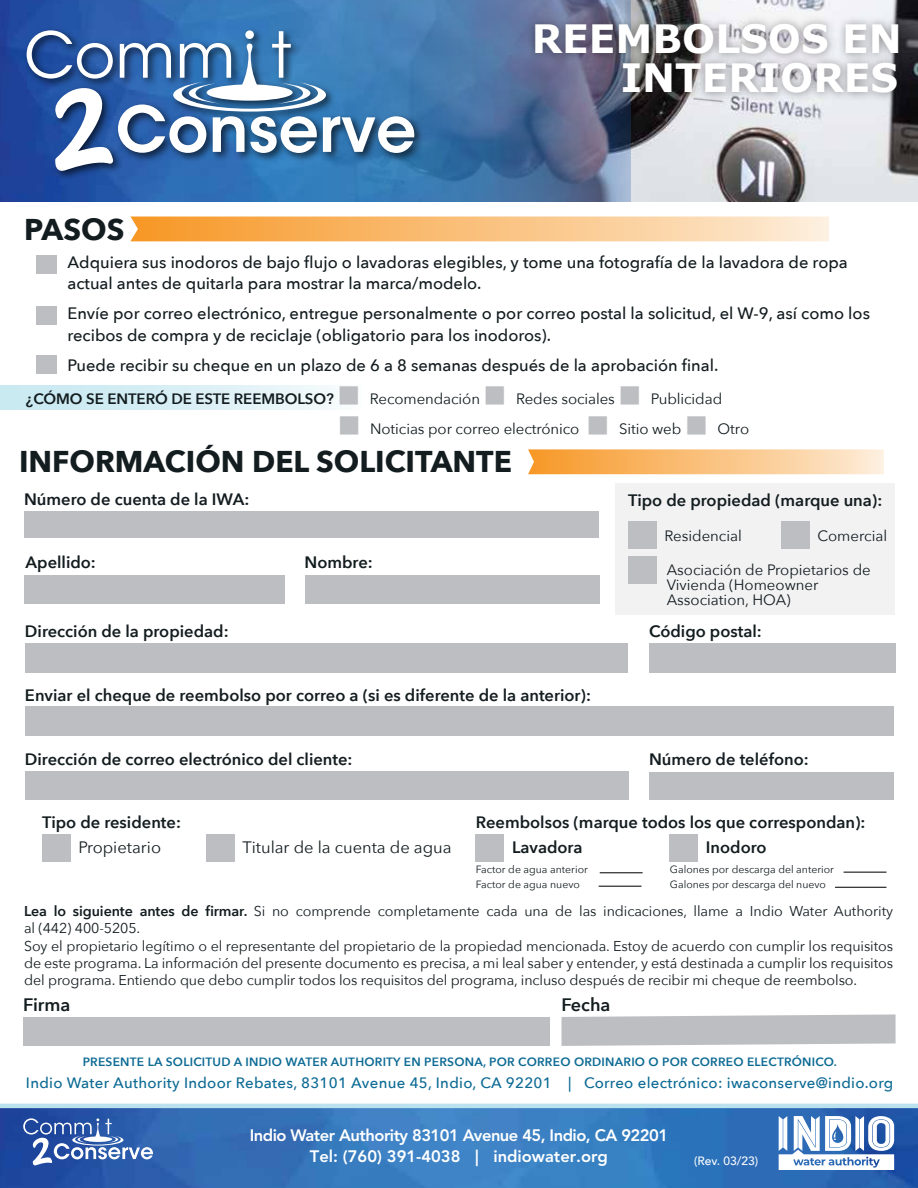
<style>
.page{position:relative;width:918px;height:1188px;background:#fff}
.page>*{position:absolute;margin:0;border:0;box-sizing:border-box;transform-origin:0 0}
.t1{font:700 39px/39px "Verdana";color:#fff;text-align:right}
.t2{font:700 30px "Avenir Next";color:#131c1f}
.t3{font:600 18px "Avenir Next";color:#131c1f}
.t4{font:500 16.5px/21.3px "Avenir Next";color:#131c1f}
.t5{font:600 16.5px "Avenir Next";color:#131c1f}
.t6{font:800 16.5px/21px "Avenir LT Std";letter-spacing:-.03em;color:#fff;text-align:center}
.t7{font:600 16.5px "Avenir Next";color:#131c20}
.t8{font:16.5px "Avenir Next";color:#131c1f}
.t9{font:15px/15px "Avenir Next";letter-spacing:-.005em;color:#131c1f}
.t10{font:500 15px "Avenir Next";letter-spacing:.02em;color:#0c6a94}
.t11{font:14.25px/17.1px "Avenir Next";letter-spacing:-.005em;color:#131c1f}
.t12{font:600 12px "Avenir Next";letter-spacing:.02em;color:#0c6a94}
.t13{font:500 12px "Avenir";color:#fdfefe}
.t14{font:10.5px/15px "Avenir Next";color:#131c1f}
.s1{font-weight:600}
.s2{color:#bdbec1}
</style>
<div class="page">
<svg style="left:130px;top:217px;width:699px;height:24px;background:#f9c17f"></svg>
<div style="left:23px;top:1017px;width:527px;height:29px;background:#bdbec1"></div>
<svg style="left:562px;top:1014px;width:334px;height:32px;background:#c3c4c6"></svg>
<div style="left:669px;top:834px;width:28px;height:28px;background:#bdbec1"></div>
<div style="left:476px;top:834px;width:28px;height:28px;background:#bdbec1"></div>
<div style="left:206px;top:834px;width:28px;height:28px;background:#bdbec1"></div>
<div style="left:42px;top:834px;width:28px;height:28px;background:#bdbec1"></div>
<svg style="left:528px;top:449px;width:356px;height:25px;background:#fac382"></svg>
<div style="left:36px;top:255px;width:21px;height:19px;background:#bdbec1"></div>
<div style="left:36px;top:306px;width:21px;height:19px;background:#bdbec1"></div>
<div style="left:36px;top:355px;width:21px;height:19px;background:#bdbec1"></div>
<img style="left:631px;top:0;width:287px;height:202px">
<img style="left:0;top:0;width:631px;height:202px">
<img style="left:485px;top:6px;width:433px;height:189px">
<img style="left:20px;top:24px;width:408px;height:160px">
<svg style="left:27px;top:30px;width:388px;height:141px"></svg>
<hr style="left:844px;top:872px;width:42px;height:1px;background:#231f20">
<hr style="left:835px;top:887px;width:51px;height:1px;background:#231f20">
<hr style="left:600px;top:872px;width:43px;height:1px;background:#231f20">
<hr style="left:599px;top:886px;width:43px;height:1px;background:#231f20">
<img style="left:0;top:1108px;width:918px;height:80px">
<hr style="left:0;top:1104px;width:918px;height:4px;background:#b9e2ee">
<div style="left:649px;top:772px;width:245px;height:28px;background:#bdbec1"></div>
<div style="left:615px;top:483px;width:280px;height:132px;background:#f2f2f3"></div>
<div style="left:25px;top:707px;width:869px;height:29px;background:#bdbec1"></div>
<div style="left:25px;top:643px;width:603px;height:29px;background:#bdbec1"></div>
<div style="left:25px;top:771px;width:604px;height:29px;background:#bdbec1"></div>
<div style="left:24px;top:576px;width:261px;height:28px;background:#bdbec1"></div>
<div style="left:305px;top:576px;width:295px;height:28px;background:#bdbec1"></div>
<div style="left:649px;top:643px;width:246px;height:29px;background:#bdbec1"></div>
<div style="left:781px;top:521px;width:28px;height:28px;background:#bdbec1"></div>
<div style="left:628px;top:556px;width:28px;height:28px;background:#bdbec1"></div>
<div style="left:628px;top:521px;width:28px;height:28px;background:#bdbec1"></div>
<div style="left:24px;top:511px;width:575px;height:26px;background:#bdbec1"></div>
<div style="left:0;top:386px;width:363px;height:24px;background:linear-gradient(to right,#c3e7f0,#f5fafb)"></div>
<svg style="left:23px;top:1118px;width:130px;height:47px;background:#5578b9"></svg>
<svg style="left:779px;top:1116px;width:115px;height:54px"></svg>
<h2 class="t2" style="left:24px;top:204px;width:102px">PASOS</h2>
<h1 class="t1" style="left:532px;top:20px;width:371px">REEMBOLSOS EN<br>INTERIORES</h1>
<p class="t4" style="left:67px;top:251px;width:782px">Adquiera sus inodoros de bajo flujo o lavadoras elegibles, y tome una fotografía de la lavadora de ropa actual antes de quitarla para mostrar la marca/modelo.</p>
<p class="t4" style="left:67px;top:302px;width:804px">Envíe por correo electrónico, entregue personalmente o por correo postal la solicitud, el W-9, así como los recibos de compra y de reciclaje (obligatorio para los inodoros).</p>
<p class="t4" style="left:67px;top:354px;width:652px">Puede recibir su cheque en un plazo de 6 a 8 semanas después de la aprobación final.</p>
<p class="t9" style="left:26px;top:390px;width:698px"><span class="s1">¿CÓMO SE ENTERÓ DE ESTE REEMBOLSO?</span> <span class="s2">■</span> Recomendación <span class="s2">■</span> Redes sociales <span class="s2">■</span> Publicidad</p>
<p class="t9" style="left:337px;top:420px;width:413px"><span class="s2">■</span> Noticias por correo electrónico <span class="s2">■</span> Sitio web <span class="s2">■</span> Otro</p>
<h2 class="t2" style="left:19px;top:436px;width:494px">INFORMACIÓN DEL SOLICITANTE</h2>
<p class="t7" style="left:24px;top:485px;width:227px">Número de cuenta de la IWA:</p>
<p class="t5" style="left:26px;top:548px;width:72px">Apellido:</p>
<p class="t5" style="left:305px;top:548px;width:70px">Nombre:</p>
<p class="t5" style="left:25px;top:617px;width:205px">Dirección de la propiedad:</p>
<p class="t5" style="left:25px;top:681px;width:568px">Enviar el cheque de reembolso por correo a (si es diferente de la anterior):</p>
<p class="t5" style="left:25px;top:745px;width:329px">Dirección de correo electrónico del cliente:</p>
<p class="t5" style="left:628px;top:486px;width:256px">Tipo de propiedad (marque una):</p>
<p class="t9" style="left:664px;top:528px;width:79px">Residencial</p>
<p class="t9" style="left:817px;top:528px;width:71px">Comercial</p>
<p class="t9" style="left:667px;top:561px;width:206px">Asociación de Propietarios de<br>Vivienda (Homeowner<br>Association, HOA)</p>
<p class="t5" style="left:649px;top:617px;width:114px">Código postal:</p>
<p class="t7" style="left:649px;top:745px;width:161px">Número de teléfono:</p>
<p class="t5" style="left:42px;top:808px;width:140px">Tipo de residente:</p>
<p class="t5" style="left:476px;top:808px;width:391px">Reembolsos (marque todos los que correspondan):</p>
<p class="t8" style="left:78px;top:834px;width:84px">Propietario</p>
<p class="t8" style="left:243px;top:834px;width:211px">Titular de la cuenta de agua</p>
<p class="t5" style="left:512px;top:833px;width:72px">Lavadora</p>
<p class="t5" style="left:706px;top:833px;width:62px">Inodoro</p>
<p class="t14" style="left:476px;top:861px;width:113px">Factor de agua anterior<br>Factor de agua nuevo</p>
<p class="t14" style="left:670px;top:862px;width:166px">Galones por descarga del anterior</p>
<p class="t14" style="left:670px;top:877px;width:158px">Galones por descarga del nuevo</p>
<p class="t11" style="left:24px;top:902px;width:870px"><span class="s1">Lea lo siguiente antes de firmar.</span> Si no comprende completamente cada una de las indicaciones, llame a Indio Water Authority al (442) 400-5205.<br>Soy el propietario legítimo o el representante del propietario de la propiedad mencionada. Estoy de acuerdo con cumplir los requisitos de este programa. La información del presente documento es precisa, a mi leal saber y entender, y está destinada a cumplir los requisitos del programa. Entiendo que debo cumplir todos los requisitos del programa, incluso después de recibir mi cheque de reembolso.</p>
<p class="t3" style="left:23px;top:989px;width:49px">Firma</p>
<p class="t3" style="left:562px;top:989px;width:50px">Fecha</p>
<p class="t12" style="left:83px;top:1051px;width:756px">PRESENTE LA SOLICITUD A INDIO WATER AUTHORITY EN PERSONA, POR CORREO ORDINARIO O POR CORREO ELECTRÓNICO.</p>
<p class="t10" style="left:26px;top:1070px;width:869px">Indio Water Authority Indoor Rebates, 83101 Avenue 45, Indio, CA 92201 | Correo electrónico: iwaconserve@indio.org</p>
<p class="t6" style="left:250px;top:1125px;width:420px">Indio Water Authority 83101 Avenue 45, Indio, CA 92201<br>Tel: (760) 391-4038 | indiowater.org</p>
<p class="t13" style="left:694px;top:1150px;width:65px">(Rev. 03/23)</p>
</div>
